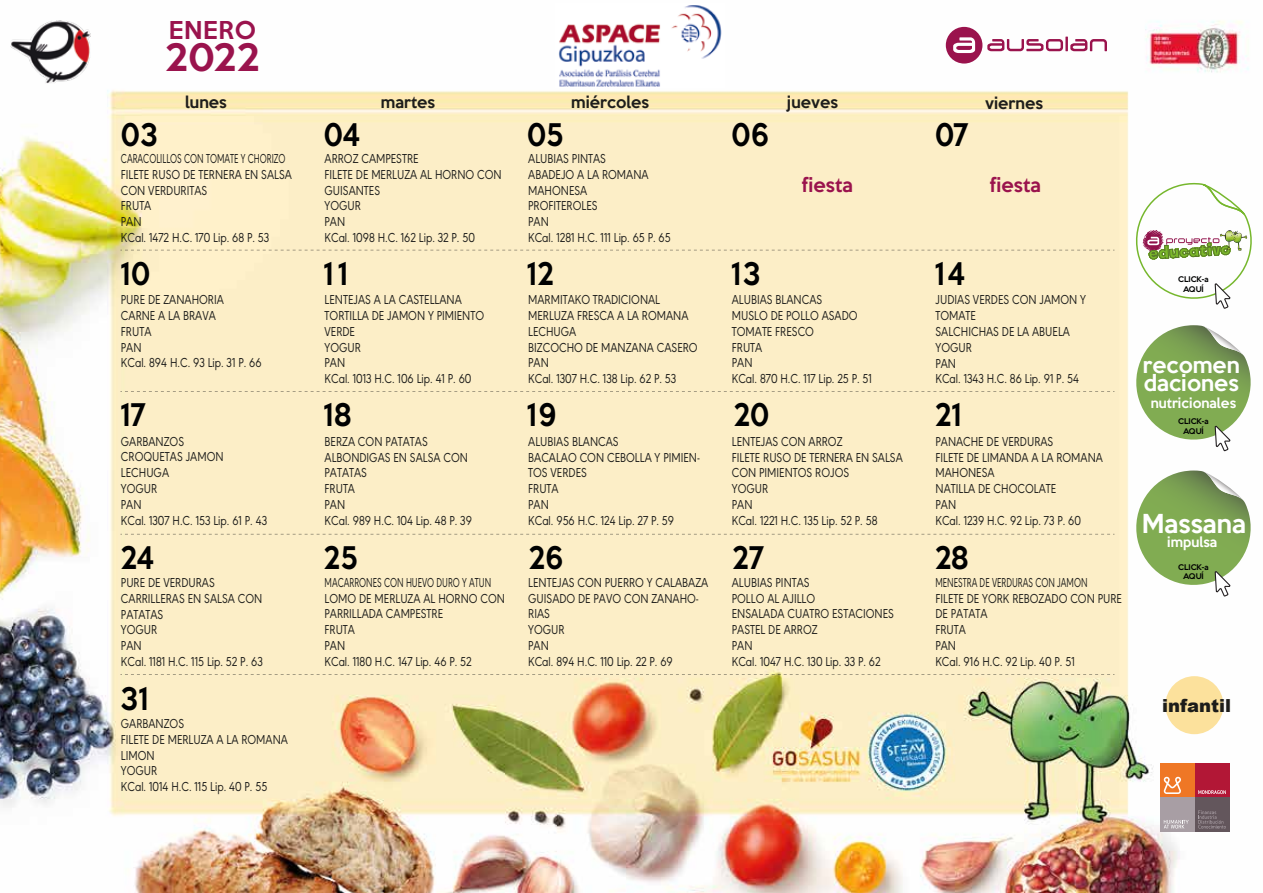
<style>
.page{position:relative;width:1263px;height:893px;background:#fff}
.page>*{position:absolute;margin:0;border:0;box-sizing:border-box;transform-origin:0 0}
.t1{font:500 34.5px "Keep Calm";color:#9a134d}
.t2{font:500 28.5px "Keep Calm";color:#000101;scale:.87 1}
.t3{font:500 23.85px "Keep Calm";color:#fff}
.t4{font:500 22.5px "Keep Calm";letter-spacing:.03em;color:#9a134d}
.t5{font:500 20.55px/18.8px "Keep Calm";color:#fff}
.t6{font:500 18px "Keep Calm";color:#9a134d}
.t7{font:900 18px "Arial";color:#1d1d1b}
.t8{font:500 15px "Keep Calm";color:#1d1d1b}
.t9{font:13.5px/15.8px "URW Geometric";color:#1d1d1b;scale:.85 1}
.t10{font:13.5px/15.8px "URW Geometric";color:#1d1d1b;scale:.68 1}
.t11{font:500 12.75px "Keep Calm";color:#fff}
.t12{font:500 7.2px/9.6px "Keep Calm";color:#000101;text-align:center}
</style>
<div class="page">
<img style="left:0;top:20px;width:1249px;height:873px">
<div style="left:946px;top:27px;width:36px;height:37px;background:#9a134d;border-radius:50%"></div>
<svg style="left:953px;top:37px;width:22px;height:16px"></svg>
<hr style="left:1065px;top:37px;width:3px;height:14px;background:#9a134d">
<svg style="left:1070px;top:39px;width:37px;height:12px"></svg>
<svg style="left:987px;top:39px;width:76px;height:12px"></svg>
<svg style="left:120px;top:391px;width:994px;height:1px"></svg>
<svg style="left:120px;top:250px;width:994px;height:1px"></svg>
<svg style="left:120px;top:534px;width:994px;height:1px"></svg>
<svg style="left:120px;top:674px;width:994px;height:1px"></svg>
<div style="left:1165px;top:676px;width:58px;height:58px;background:#fce19c;border-radius:50%"></div>
<img style="left:11px;top:21px;width:79px;height:62px">
<div style="left:1195px;top:763px;width:34px;height:34px;background:#b21736"></div>
<div style="left:1160px;top:763px;width:35px;height:34px;background:#ef7725"></div>
<svg style="left:1164px;top:776px;width:17px;height:18px"></svg>
<div style="left:1160px;top:797px;width:35px;height:35px;background:#a89ea4"></div>
<div style="left:1195px;top:797px;width:34px;height:35px;background:#63565c"></div>
<svg style="left:1198px;top:810px;width:28px;height:18px"></svg>
<svg style="left:1198px;top:790px;width:28px;height:4px"></svg>
<svg style="left:1164px;top:820px;width:25px;height:8px"></svg>
<svg style="left:1131px;top:182px;width:121px;height:447px"></svg>
<img style="left:555px;top:5px;width:169px;height:82px">
<h3 class="t4" style="left:169px;top:11px;width:89px">ENERO</h3>
<h1 class="t1" style="left:165px;top:27px;width:96px">2022</h1>
<p class="t8" style="left:185px;top:89px;width:43px">lunes</p>
<p class="t8" style="left:381px;top:89px;width:56px">martes</p>
<p class="t8" style="left:571px;top:89px;width:79px">miércoles</p>
<p class="t8" style="left:787px;top:89px;width:53px">jueves</p>
<p class="t8" style="left:985px;top:90px;width:59px">viernes</p>
<h2 class="t2" style="left:120px;top:110px;width:45px">03</h2>
<h2 class="t2" style="left:323px;top:110px;width:43px">04</h2>
<h2 class="t2" style="left:527px;top:110px;width:44px">05</h2>
<h2 class="t2" style="left:731px;top:110px;width:45px">06</h2>
<h2 class="t2" style="left:935px;top:110px;width:40px">07</h2>
<p class="t10" style="left:121px;top:150px;width:253px">CARACOLILLOS CON TOMATE Y CHORIZO<br>FILETE RUSO DE TERNERA EN SALSA<br>CON VERDURITAS<br>FRUTA<br>PAN<br>KCal. 1472 H.C. 170 Lip. 68 P. 53</p>
<p class="t9" style="left:325px;top:150px;width:210px">ARROZ CAMPESTRE<br>FILETE DE MERLUZA AL HORNO CON<br>GUISANTES<br>YOGUR<br>PAN<br>KCal. 1098 H.C. 162 Lip. 32 P. 50</p>
<p class="t9" style="left:528px;top:150px;width:169px">ALUBIAS PINTAS<br>ABADEJO A LA ROMANA<br>MAHONESA<br>PROFITEROLES<br>PAN<br>KCal. 1281 H.C. 111 Lip. 65 P. 65</p>
<h3 class="t6" style="left:802px;top:169px;width:53px">fiesta</h3>
<h3 class="t6" style="left:990px;top:169px;width:53px">fiesta</h3>
<h2 class="t2" style="left:120px;top:249px;width:36px">10</h2>
<h2 class="t2" style="left:323px;top:249px;width:30px">11</h2>
<h2 class="t2" style="left:527px;top:249px;width:33px">12</h2>
<h2 class="t2" style="left:731px;top:249px;width:35px">13</h2>
<h2 class="t2" style="left:935px;top:249px;width:36px">14</h2>
<p class="t9" style="left:121px;top:291px;width:167px">PURE DE ZANAHORIA<br>CARNE A LA BRAVA<br>FRUTA<br>PAN<br>KCal. 894 H.C. 93 Lip. 31 P. 66</p>
<p class="t9" style="left:325px;top:291px;width:189px">LENTEJAS A LA CASTELLANA<br>TORTILLA DE JAMON Y PIMIENTO<br>VERDE<br>YOGUR<br>PAN<br>KCal. 1013 H.C. 106 Lip. 41 P. 60</p>
<p class="t9" style="left:528px;top:291px;width:201px">MARMITAKO TRADICIONAL<br>MERLUZA FRESCA A LA ROMANA<br>LECHUGA<br>BIZCOCHO DE MANZANA CASERO<br>PAN<br>KCal. 1307 H.C. 138 Lip. 62 P. 53</p>
<p class="t9" style="left:732px;top:291px;width:166px">ALUBIAS BLANCAS<br>MUSLO DE POLLO ASADO<br>TOMATE FRESCO<br>FRUTA<br>PAN<br>KCal. 870 H.C. 117 Lip. 25 P. 51</p>
<p class="t9" style="left:935px;top:291px;width:179px">JUDIAS VERDES CON JAMON Y<br>TOMATE<br>SALCHICHAS DE LA ABUELA<br>YOGUR<br>PAN<br>KCal. 1343 H.C. 86 Lip. 91 P. 54</p>
<h2 class="t2" style="left:120px;top:390px;width:30px">17</h2>
<h2 class="t2" style="left:323px;top:390px;width:34px">18</h2>
<h2 class="t2" style="left:527px;top:390px;width:36px">19</h2>
<h2 class="t2" style="left:733px;top:390px;width:43px">20</h2>
<h2 class="t2" style="left:935px;top:390px;width:33px">21</h2>
<p class="t9" style="left:121px;top:432px;width:173px">GARBANZOS<br>CROQUETAS JAMON<br>LECHUGA<br>YOGUR<br>PAN<br>KCal. 1307 H.C. 153 Lip. 61 P. 43</p>
<p class="t9" style="left:325px;top:432px;width:175px">BERZA CON PATATAS<br>ALBONDIGAS EN SALSA CON<br>PATATAS<br>FRUTA<br>PAN<br>KCal. 989 H.C. 104 Lip. 48 P. 39</p>
<p class="t9" style="left:528px;top:432px;width:203px">ALUBIAS BLANCAS<br>BACALAO CON CEBOLLA Y PIMIEN-<br>TOS VERDES<br>FRUTA<br>PAN<br>KCal. 956 H.C. 124 Lip. 27 P. 59</p>
<p class="t9" style="left:732px;top:432px;width:203px">LENTEJAS CON ARROZ<br>FILETE RUSO DE TERNERA EN SALSA<br>CON PIMIENTOS ROJOS<br>YOGUR<br>PAN<br>KCal. 1221 H.C. 135 Lip. 52 P. 58</p>
<p class="t9" style="left:935px;top:432px;width:198px">PANACHE DE VERDURAS<br>FILETE DE LIMANDA A LA ROMANA<br>MAHONESA<br>NATILLA DE CHOCOLATE<br>PAN<br>KCal. 1239 H.C. 92 Lip. 73 P. 60</p>
<h2 class="t2" style="left:120px;top:533px;width:40px">24</h2>
<h2 class="t2" style="left:323px;top:533px;width:41px">25</h2>
<h2 class="t2" style="left:528px;top:533px;width:42px">26</h2>
<h2 class="t2" style="left:732px;top:533px;width:38px">27</h2>
<h2 class="t2" style="left:935px;top:533px;width:41px">28</h2>
<p class="t9" style="left:121px;top:574px;width:168px">PURE DE VERDURAS<br>CARRILLERAS EN SALSA CON<br>PATATAS<br>YOGUR<br>PAN<br>KCal. 1181 H.C. 115 Lip. 52 P. 63</p>
<p class="t10" style="left:325px;top:573px;width:267px">MACARRONES CON HUEVO DURO Y ATUN<br>LOMO DE MERLUZA AL HORNO CON<br>PARRILLADA CAMPESTRE<br>FRUTA<br>PAN<br>KCal. 1180 H.C. 147 Lip. 46 P. 52</p>
<p class="t9" style="left:528px;top:573px;width:213px">LENTEJAS CON PUERRO Y CALABAZA<br>GUISADO DE PAVO CON ZANAHO-<br>RIAS<br>YOGUR<br>PAN<br>KCal. 894 H.C. 110 Lip. 22 P. 69</p>
<p class="t9" style="left:732px;top:573px;width:192px">ALUBIAS PINTAS<br>POLLO AL AJILLO<br>ENSALADA CUATRO ESTACIONES<br>PASTEL DE ARROZ<br>PAN<br>KCal. 1047 H.C. 130 Lip. 33 P. 62</p>
<p class="t10" style="left:935px;top:573px;width:276px">MENESTRA DE VERDURAS CON JAMON<br>FILETE DE YORK REBOZADO CON PURE<br>DE PATATA<br>FRUTA<br>PAN<br>KCal. 916 H.C. 92 Lip. 40 P. 51</p>
<h2 class="t2" style="left:120px;top:673px;width:34px">31</h2>
<p class="t9" style="left:121px;top:715px;width:198px">GARBANZOS<br>FILETE DE MERLUZA A LA ROMANA<br>LIMON<br>YOGUR<br>KCal. 1014 H.C. 115 Lip. 40 P. 55</p>
<p class="t12" style="left:1178px;top:274px;width:32px">CLICK-a<br>AQUÍ</p>
<h3 class="t5" style="left:1143px;top:353px;width:99px">recomen daciones</h3>
<p class="t11" style="left:1151px;top:392px;width:87px">nutricionales</p>
<p class="t12" style="left:1178px;top:416px;width:32px">CLICK-a<br>AQUÍ</p>
<h3 class="t3" style="left:1142px;top:502px;width:106px">Massana</h3>
<p class="t11" style="left:1167px;top:531px;width:52px">impulsa</p>
<p class="t12" style="left:1178px;top:561px;width:32px">CLICK-a<br>AQUÍ</p>
<h3 class="t7" style="left:1162px;top:692px;width:70px">infantil</h3>
</div>
